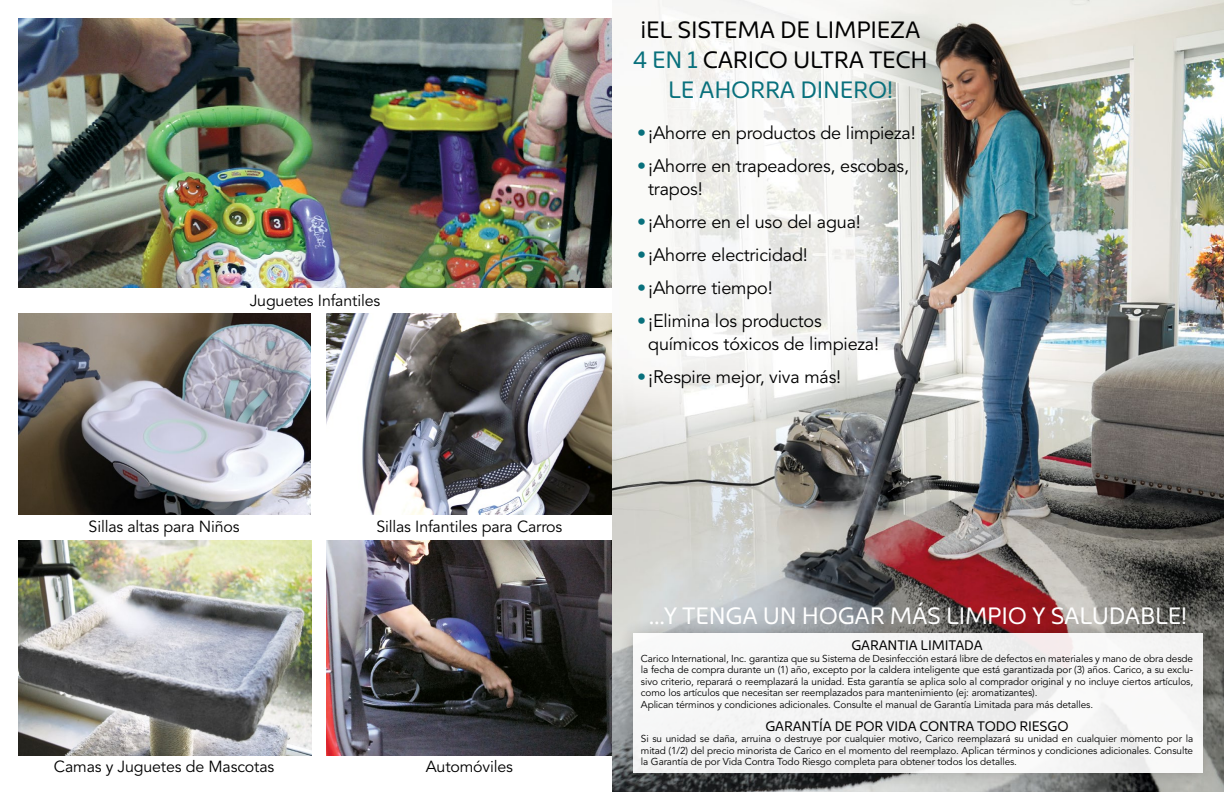
<style>
.page{position:relative;width:1224px;height:792px;background:#fff}
.page>*{position:absolute;margin:0;border:0;box-sizing:border-box;transform-origin:0 0}
.t1{font:24px/30px "Kyrial Sans Pro";letter-spacing:-.01em;color:#000;text-align:center}
.t2{font:24px "Kyrial Sans Pro";letter-spacing:-.01em;color:#fff}
.t3{font:18px/23px "Avenir";letter-spacing:-.01em;color:#000}
.t4{font:16px "Avenir";letter-spacing:-.01em;color:#000}
.t5{font:14px "Kyrial Sans Pro";letter-spacing:-.01em;color:#000}
.t6{font:10px/11.5px "Avenir";letter-spacing:-.01em;color:#000}
.s1{color:#08707c}
</style>
<div class="page">
<img style="left:612px;top:0;width:612px;height:792px">
<div style="left:616px;top:616px;width:604px;height:174px;background:#000;opacity:.25"></div>
<div style="left:633px;top:633px;width:570px;height:140px;background:#f5f5f4"></div>
<img style="left:327px;top:313px;width:285px;height:201px">
<img style="left:18px;top:313px;width:292px;height:201px">
<img style="left:18px;top:540px;width:294px;height:215px">
<img style="left:18px;top:18px;width:594px;height:269px">
<img style="left:327px;top:540px;width:285px;height:215px">
<h3 class="t4" style="left:250px;top:291px;width:132px">Juguetes Infantiles</h3>
<h3 class="t4" style="left:89px;top:517px;width:153px">Sillas altas para Niños</h3>
<h3 class="t4" style="left:376px;top:517px;width:188px">Sillas Infantiles para Carros</h3>
<h3 class="t4" style="left:54px;top:757px;width:222px">Camas y Juguetes de Mascotas</h3>
<h3 class="t4" style="left:426px;top:757px;width:89px">Automóviles</h3>
<h1 class="t1" style="left:633px;top:14px;width:296px">¡EL SISTEMA DE LIMPIEZA<br><span class="s1">4 EN 1</span> CARICO ULTRA TECH<br><span class="s1">LE AHORRA DINERO!</span></h1>
<h2 class="t3" style="left:637px;top:122px;width:280px"><span class="s1">•</span>¡Ahorre en productos de limpieza!</h2>
<h2 class="t3" style="left:648px;top:155px;width:262px;text-indent:-11px"><span class="s1">•</span>¡Ahorre en trapeadores, escobas, trapos!</h2>
<h2 class="t3" style="left:637px;top:211px;width:225px"><span class="s1">•</span>¡Ahorre en el uso del agua!</h2>
<h2 class="t3" style="left:637px;top:244px;width:172px"><span class="s1">•</span>¡Ahorre electricidad!</h2>
<h2 class="t3" style="left:637px;top:277px;width:137px"><span class="s1">•</span>¡Ahorre tiempo!</h2>
<h2 class="t3" style="left:648px;top:310px;width:232px;text-indent:-11px"><span class="s1">•</span>¡Elimina los productos químicos tóxicos de limpieza!</h2>
<h2 class="t3" style="left:637px;top:366px;width:206px"><span class="s1">•</span>¡Respire mejor, viva más!</h2>
<h1 class="t2" style="left:649px;top:600px;width:540px">...Y TENGA UN HOGAR MÁS LIMPIO Y SALUDABLE!</h1>
<h3 class="t5" style="left:851px;top:636px;width:133px">GARANTIA LIMITADA</h3>
<p class="t6" style="left:641px;top:653px;width:554px">Carico International, Inc. garantiza que su Sistema de Desinfección estará libre de defectos en materiales y mano de obra desde la fecha de compra durante un (1) año, excepto por la caldera inteligente que está garantizada por (3) años. Carico, a su exclu&shy;sivo criterio, reparará o reemplazará la unidad. Esta garantía se aplica solo al comprador original y no incluye ciertos artículos, como los artículos que necesitan ser reemplazados para mantenimiento (ej: aromatizantes).<br>Aplican términos y condiciones adicionales. Consulte el manual de Garantía Limitada para más detalles.</p>
<h3 class="t5" style="left:765px;top:716px;width:305px">GARANTÍA DE POR VIDA CONTRA TODO RIESGO</h3>
<p class="t6" style="left:641px;top:733px;width:554px;text-align:justify">Si su unidad se daña, arruina o destruye por cualquier motivo, Carico reemplazará su unidad en cualquier momento por la mitad (1/2) del precio minorista de Carico en el momento del reemplazo. Aplican términos y condiciones adicionales. Consulte la Garantía de por Vida Contra Todo Riesgo completa para obtener todos los detalles.</p>
</div>
